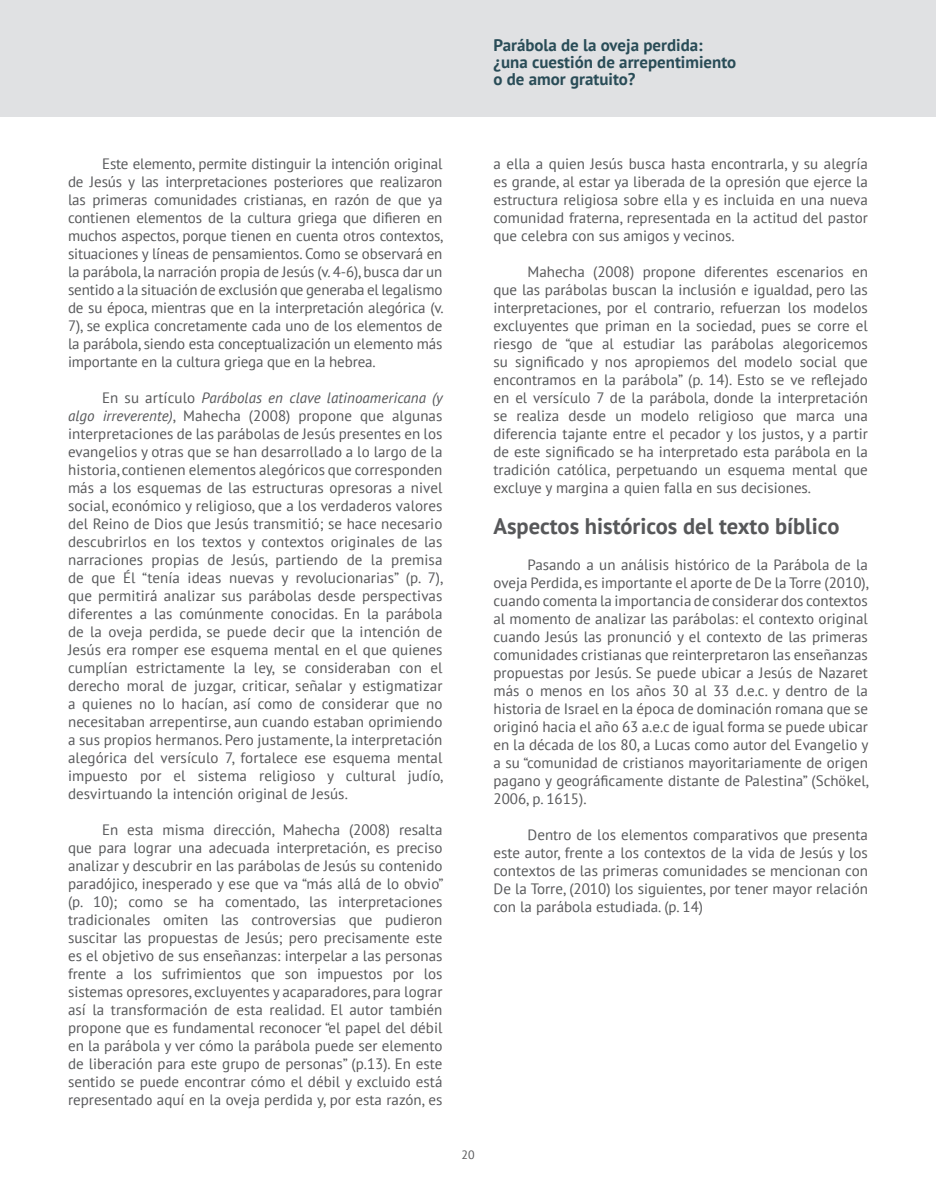
<style>
.page{position:relative;width:936px;height:1191px;background:#fff}
.page>*{position:absolute;margin:0;border:0;box-sizing:border-box;transform-origin:0 0}
.t1{font:700 22.5px "PT Sans";color:#57585a}
.t2{font:700 16.95px/17px "PT Sans";color:#294c57}
.t3{font:15px/18px "PT Sans";color:#57585a;text-align:justify}
.t4{font:12px "PT Sans";color:#57585a}
.s1{font-style:italic}
</style>
<div class="page">
<div style="left:0;top:0;width:935px;height:117px;background:#e0e1e3"></div>
<p class="t2" style="left:493px;top:36px;width:244px">Parábola de la oveja perdida: ¿una cuestión de arrepentimiento o de amor gratuito?</p>
<p class="t3" style="left:68px;top:154px;width:377px;text-indent:34px">Este elemento, permite distinguir la intención original de Jesús y las interpretaciones posteriores que realizaron las primeras comunidades cristianas, en razón de que ya contienen elementos de la cultura griega que difieren en muchos aspectos, porque tienen en cuenta otros contextos, situaciones y líneas de pensamientos. Como se observará en la parábola, la narración propia de Jesús (v. 4-6), busca dar un sentido a la situación de exclusión que generaba el legalismo de su época, mientras que en la interpretación alegórica (v.<br>7), se explica concretamente cada uno de los elementos de la parábola, siendo esta conceptualización un elemento más importante en la cultura griega que en la hebrea.</p>
<p class="t3" style="left:68px;top:388px;width:377px;text-indent:34px">En su artículo <span class="s1">Parábolas en clave latinoamericana (y algo irreverente)</span>, Mahecha (2008) propone que algunas interpretaciones de las parábolas de Jesús presentes en los evangelios y otras que se han desarrollado a lo largo de la historia, contienen elementos alegóricos que corresponden más a los esquemas de las estructuras opresoras a nivel social, económico y religioso, que a los verdaderos valores del Reino de Dios que Jesús transmitió; se hace necesario descubrirlos en los textos y contextos originales de las narraciones propias de Jesús, partiendo de la premisa de que Él “tenía ideas nuevas y revolucionarias” (p. 7), que permitirá analizar sus parábolas desde perspectivas diferentes a las comúnmente conocidas. En la parábola de la oveja perdida, se puede decir que la intención de Jesús era romper ese esquema mental en el que quienes cumplían estrictamente la ley, se consideraban con el derecho moral de juzgar, criticar, señalar y estigmatizar a quienes no lo hacían, así como de considerar que no necesitaban arrepentirse, aun cuando estaban oprimiendo a sus propios hermanos. Pero justamente, la interpretación alegórica del versículo 7, fortalece ese esquema mental impuesto por el sistema religioso y cultural judío, desvirtuando la intención original de Jesús.</p>
<p class="t3" style="left:68px;top:820px;width:377px;text-indent:34px">En esta misma dirección, Mahecha (2008) resalta que para lograr una adecuada interpretación, es preciso analizar y descubrir en las parábolas de Jesús su contenido paradójico, inesperado y ese que va “más allá de lo obvio” (p. 10); como se ha comentado, las interpretaciones tradicionales omiten las controversias que pudieron suscitar las propuestas de Jesús; pero precisamente este es el objetivo de sus enseñanzas: interpelar a las personas frente a los sufrimientos que son impuestos por los sistemas opresores, excluyentes y acaparadores, para lograr así la transformación de esta realidad. El autor también propone que es fundamental reconocer “el papel del débil en la parábola y ver cómo la parábola puede ser elemento de liberación para este grupo de personas” (p.13). En este sentido se puede encontrar cómo el débil y excluido está representado aquí en la oveja perdida y, por esta razón, es</p>
<p class="t4" style="left:461px;top:1146px;width:15px">20</p>
<p class="t3" style="left:493px;top:154px;width:376px">a ella a quien Jesús busca hasta encontrarla, y su alegría es grande, al estar ya liberada de la opresión que ejerce la estructura religiosa sobre ella y es incluida en una nueva comunidad fraterna, representada en la actitud del pastor que celebra con sus amigos y vecinos.</p>
<p class="t3" style="left:493px;top:262px;width:376px;text-indent:34px">Mahecha (2008) propone diferentes escenarios en que las parábolas buscan la inclusión e igualdad, pero las interpretaciones, por el contrario, refuerzan los modelos excluyentes que priman en la sociedad, pues se corre el riesgo de “que al estudiar las parábolas alegoricemos su significado y nos apropiemos del modelo social que encontramos en la parábola” (p. 14). Esto se ve reflejado en el versículo 7 de la parábola, donde la interpretación se realiza desde un modelo religioso que marca una diferencia tajante entre el pecador y los justos, y a partir de este significado se ha interpretado esta parábola en la tradición católica, perpetuando un esquema mental que excluye y margina a quien falla en sus decisiones.</p>
<h1 class="t1" style="left:493px;top:511px;width:347px">Aspectos históricos del texto bíblico</h1>
<p class="t3" style="left:493px;top:555px;width:377px;text-indent:34px">Pasando a un análisis histórico de la Parábola de la oveja Perdida, es importante el aporte de De la Torre (2010), cuando comenta la importancia de considerar dos contextos al momento de analizar las parábolas: el contexto original cuando Jesús las pronunció y el contexto de las primeras comunidades cristianas que reinterpretaron las enseñanzas propuestas por Jesús. Se puede ubicar a Jesús de Nazaret más o menos en los años 30 al 33 d.e.c. y dentro de la historia de Israel en la época de dominación romana que se originó hacia el año 63 a.e.c de igual forma se puede ubicar en la década de los 80, a Lucas como autor del Evangelio y a su “comunidad de cristianos mayoritariamente de origen pagano y geográficamente distante de Palestina” (Schökel, 2006, p. 1615).</p>
<p class="t3" style="left:493px;top:825px;width:376px;text-indent:34px">Dentro de los elementos comparativos que presenta este autor, frente a los contextos de la vida de Jesús y los contextos de las primeras comunidades se mencionan con De la Torre, (2010) los siguientes, por tener mayor relación con la parábola estudiada. (p. 14)</p>
</div>
